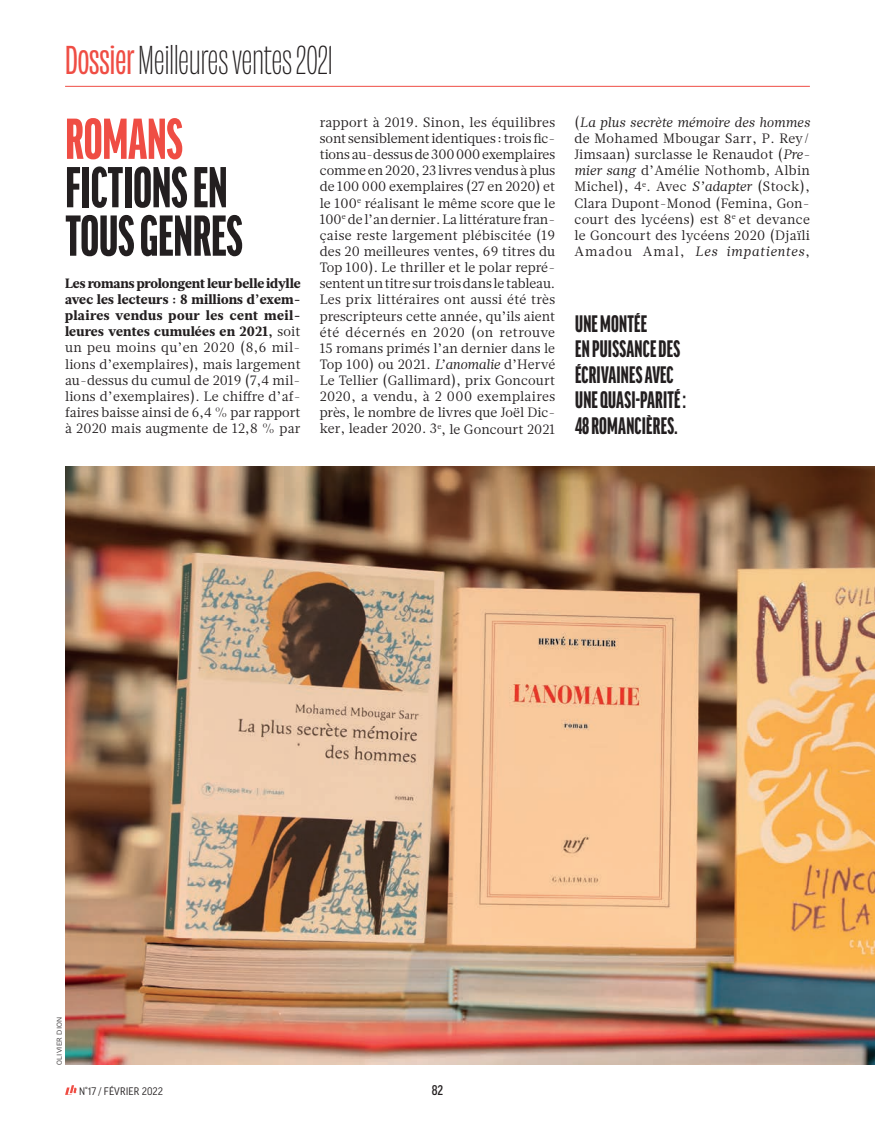
<style>
.page{position:relative;width:875px;height:1130px;background:#fff}
.page>*{position:absolute;margin:0;border:0;box-sizing:border-box;transform-origin:0 0}
.t1{font:900 61.5px/48.4px "Good Headline Pro Comp";color:#231f20}
.t2{font:900 61.5px "Good Headline Pro Comp";color:#ef4d44}
.t3{font:37.5px "Obviously Cond Lght";color:#231f20}
.t4{font:900 25.5px/25.5px "Good Headline Pro Comp";letter-spacing:.01em;color:#231f20}
.t5{font:13.5px/16px "Glosa Text";letter-spacing:.01em;color:#231f20;text-align:justify}
.t6{font:500 condensed 13.5px "Good Pro";color:#231f20}
.t7{font:10.5px "Good Pro Narr";letter-spacing:.01em;color:#231f20}
.t8{font:300 expanded 7.5px "Good Headline Pro";letter-spacing:.02em;color:#231f20}
.s1{font-family:"Obviously";font-weight:500;font-stretch:condensed;color:#ef4d44}
.s2{font-weight:900}
.s3{font-style:italic}
</style>
<div class="page">
<svg style="left:65px;top:1085px;width:12px;height:9px"></svg>
<img style="left:65px;top:467px;width:809px;height:597px">
<hr style="left:65px;top:86px;width:744px;height:1px;background:#ef4d44">
<h2 class="t3" style="left:65px;top:35px;width:269px"><span class="s1">Dossier</span> Meilleures ventes 2021</h2>
<h1 class="t2" style="left:65px;top:109px;width:119px">ROMANS</h1>
<h1 class="t1" style="left:65px;top:163px;width:179px">FICTIONS EN<br>TOUS GENRES</h1>
<p class="t5" style="left:65px;top:275px;width:237px"><span class="s2">Les romans prolongent leur belle idylle avec les lecteurs : 8 millions d’exem&shy;plaires vendus pour les cent meil&shy;leures ventes cumulées en 2021,</span> soit un peu moins qu’en 2020 (8,6 mil&shy;lions d’exemplaires), mais largement au-dessus du cumul de 2019 (7,4 mil&shy;lions d’exemplaires). Le chiffre d’af&shy;faires baisse ainsi de 6,4 % par rapport à 2020 mais augmente de 12,8 % par</p>
<p class="t5" style="left:319px;top:114px;width:237px">rapport à 2019. Sinon, les équilibres sont sensiblement identiques : trois fic&shy;tions au-dessus de 300 000 exemplaires comme en 2020, 23 livres vendus à plus de 100 000 exemplaires (27 en 2020) et le 100<sup>e</sup> réalisant le même score que le 100<sup>e</sup> de l’an dernier. La littérature fran&shy;çaise reste largement plébiscitée (19 des 20 meilleures ventes, 69 titres du Top 100). Le thriller et le polar repré&shy;sentent un titre sur trois dans le tableau.<br>Les prix littéraires ont aussi été très prescripteurs cette année, qu’ils aient été décernés en 2020 (on retrouve 15 romans primés l’an dernier dans le Top 100) ou 2021. <span class="s3">L’anomalie</span> d’Hervé Le Tellier (Gallimard), prix Goncourt 2020, a vendu, à 2 000 exemplaires près, le nombre de livres que Joël Dic&shy;ker, leader 2020. 3<sup>e</sup>, le Goncourt 2021</p>
<p class="t5" style="left:574px;top:114px;width:237px">(<span class="s3">La plus secrète mémoire des hommes </span>de Mohamed Mbougar Sarr, P. Rey/ Jimsaan) surclasse le Renaudot (<span class="s3">Pre&shy;mier sang</span> d’Amélie Nothomb<span class="s3">,</span> Albin Michel), 4<sup>e</sup>. Avec <span class="s3">S’adapter</span> (Stock), Clara Dupont-Monod (Femina, Gon&shy;court des lycéens) est 8<sup>e</sup> et devance le Goncourt des lycéens 2020 (Djaïli Amadou Amal, <span class="s3">Les impatientes</span>,</p>
<h3 class="t4" style="left:574px;top:311px;width:113px">UNE MONTÉE<br>EN PUISSANCE DES<br>ÉCRIVAINES AVEC<br>UNE QUASI-PARITÉ :<br>48 ROMANCIÈRES.</h3>
<p class="t8" style="left:56px;top:1064px;width:49px;rotate:-90deg">OLIVIER DION</p>
<p class="t7" style="left:79px;top:1084px;width:85px">N°17 / FÉVRIER 2022</p>
<p class="t6" style="left:431px;top:1082px;width:13px">82</p>
</div>
